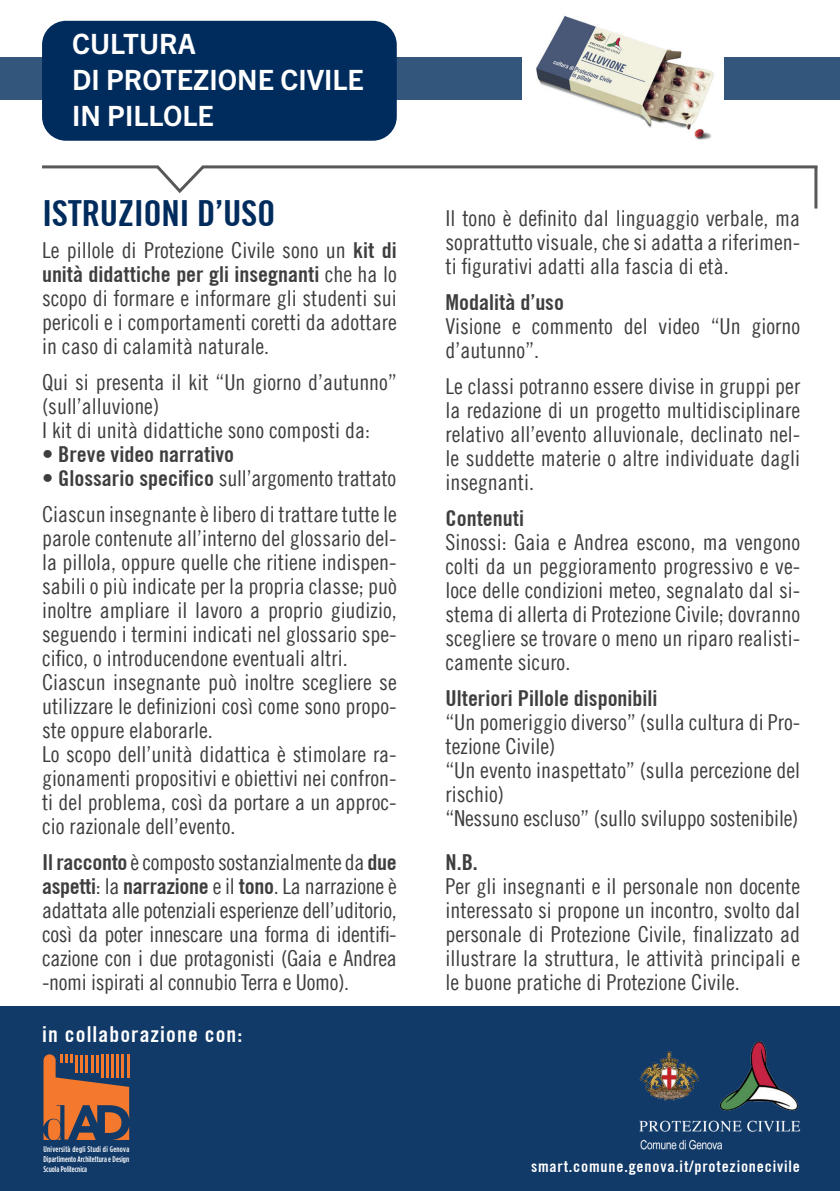
<style>
.page{position:relative;width:840px;height:1191px;background:#fff}
.page>*{position:absolute;margin:0;border:0;box-sizing:border-box;transform-origin:0 0}
.t1{font:700 condensed 36px "Trade Gothic No.20";letter-spacing:-.01em;color:#002c5d}
.t2{font:700 28px/36px "Trade Gothic Next LT Pro";color:#fff}
.t3{font:22px/24px "Trade Gothic LT Cond Eighteen";color:#3e3e3f;text-align:justify}
.t4{font:700 condensed 22px "Trade Gothic No.20";color:#3e3e3f}
.t5{font:700 condensed 22px "Trade Gothic No.20";letter-spacing:.05em;color:#fff}
.t6{font:700 condensed 16px "Trade Gothic No.20";letter-spacing:.05em;color:#fff}
.t7{font:500 8.2px/10px "Gotham Condensed";letter-spacing:.005em;color:#fff;text-align:justify}
.s1{font-family:"Trade Gothic No.20";font-weight:700;font-stretch:condensed}
.s2{font-family:"Trade Gothic LT Cond Eighteen";font-weight:400;font-stretch:normal}
</style>
<div class="page">
<div style="left:0;top:57px;width:839px;height:43px;background:#33567d"></div>
<svg style="left:42px;top:165px;width:776px;height:30px"></svg>
<hr style="left:814px;top:166px;width:3px;height:42px;background:#57585a">
<div style="left:42px;top:21px;width:354px;height:120px;background:#002c5d;border-radius:24px"></div>
<div style="left:0;top:1006px;width:839px;height:185px;background:#123a68"></div>
<img style="left:639px;top:1041px;width:162px;height:109px">
<svg style="left:43px;top:1054px;width:86px;height:86px"></svg>
<img style="left:522px;top:15px;width:200px;height:125px">
<p class="t2" style="left:72px;top:24px;width:293px">CULTURA<br>DI PROTEZIONE CIVILE<br>IN PILLOLE</p>
<h1 class="t1" style="left:42px;top:191px;width:235px">ISTRUZIONI D’USO</h1>
<p class="t3" style="left:42px;top:238px;width:356px">Le pillole di Protezione Civile sono un <span class="s1">kit di</span></p>
<p class="t4" style="left:42px;top:261px;width:356px">unità didattiche per gli insegnanti <span class="s2">che ha lo</span></p>
<p class="t3" style="left:42px;top:286px;width:356px">scopo di formare e informare gli studenti sui pericoli e i comportamenti coretti da adottare in caso di calamità naturale.</p>
<p class="t3" style="left:42px;top:370px;width:356px;text-align:left">Qui si presenta il kit “Un giorno d’autunno” (sull’alluvione)<br>I kit di unità didattiche sono composti da:</p>
<p class="t4" style="left:42px;top:441px;width:193px"><span class="s2">•</span> Breve video narrativo</p>
<p class="t3" style="left:42px;top:460px;width:356px;line-height:36px">• <span class="s1">Glossario specifico</span> sull’argomento trattato<br>Ciascun insegnante è libero di trattare tutte le</p>
<p class="t3" style="left:42px;top:526px;width:356px;text-align:left">parole contenute all’interno del glossario del&shy;la pillola, oppure quelle che ritiene indispen&shy;sabili o più indicate per la propria classe; può inoltre ampliare il lavoro a proprio giudizio, seguendo i termini indicati nel glossario spe&shy;cifico, o introducendone eventuali altri.<br>Ciascun insegnante può inoltre scegliere se utilizzare le definizioni così come sono propo&shy;ste oppure elaborarle.<br>Lo scopo dell’unità didattica è stimolare ra&shy;gionamenti propositivi e obiettivi nei confron&shy;ti del problema, così da portare a un approc&shy;cio razionale dell’evento.</p>
<p class="t3" style="left:42px;top:850px;width:356px"><span class="s1">Il racconto</span> è composto sostanzialmente da <span class="s1">due</span></p>
<p class="t4" style="left:42px;top:873px;width:356px">aspetti<span class="s2">: la</span> narrazione <span class="s2">e il</span> tono<span class="s2">. La narrazione è</span></p>
<p class="t3" style="left:42px;top:898px;width:356px">adattata alle potenziali esperienze dell’uditorio, così da poter innescare una forma di identifi&shy;cazione con i due protagonisti (Gaia e Andrea -nomi ispirati al connubio Terra e Uomo).</p>
<p class="t5" style="left:42px;top:1020px;width:202px">in collaborazione con:</p>
<p class="t7" style="left:43px;top:1144px;width:87px">Università degli Studi di Genova Dipartimento Architettura e Design Scuola Politecnica</p>
<p class="t3" style="left:445px;top:206px;width:356px">Il tono è definito dal linguaggio verbale, ma soprattutto visuale, che si adatta a riferimen&shy;ti figurativi adatti alla fascia di età.</p>
<p class="t4" style="left:445px;top:289px;width:120px">Modalità d’uso</p>
<p class="t3" style="left:445px;top:314px;width:356px">Visione e commento del video “Un giorno d’autunno”.</p>
<p class="t3" style="left:445px;top:374px;width:356px">Le classi potranno essere divise in gruppi per la redazione di un progetto multidisciplinare relativo all’evento alluvionale, declinato nel&shy;le suddette materie o altre individuate dagli insegnanti.</p>
<p class="t4" style="left:445px;top:505px;width:80px">Contenuti</p>
<p class="t3" style="left:445px;top:530px;width:356px">Sinossi: Gaia e Andrea escono, ma vengono colti da un peggioramento progressivo e ve&shy;loce delle condizioni meteo, segnalato dal si&shy;stema di allerta di Protezione Civile; dovranno scegliere se trovare o meno un riparo realisti&shy;camente sicuro.</p>
<p class="t4" style="left:445px;top:685px;width:213px">Ulteriori Pillole disponibili</p>
<p class="t3" style="left:445px;top:710px;width:356px;text-align:left">“Un pomeriggio diverso” (sulla cultura di Pro&shy;tezione Civile)<br>“Un evento inaspettato” (sulla percezione del rischio)<br>“Nessuno escluso” (sullo sviluppo sostenibile)</p>
<p class="t4" style="left:445px;top:849px;width:34px">N.B.</p>
<p class="t3" style="left:445px;top:874px;width:356px">Per gli insegnanti e il personale non docente interessato si propone un incontro, svolto dal personale di Protezione Civile, finalizzato ad illustrare la struttura, le attività principali e le buone pratiche di Protezione Civile.</p>
<p class="t6" style="left:531px;top:1156px;width:270px">smart.comune.genova.it/protezionecivile</p>
</div>
